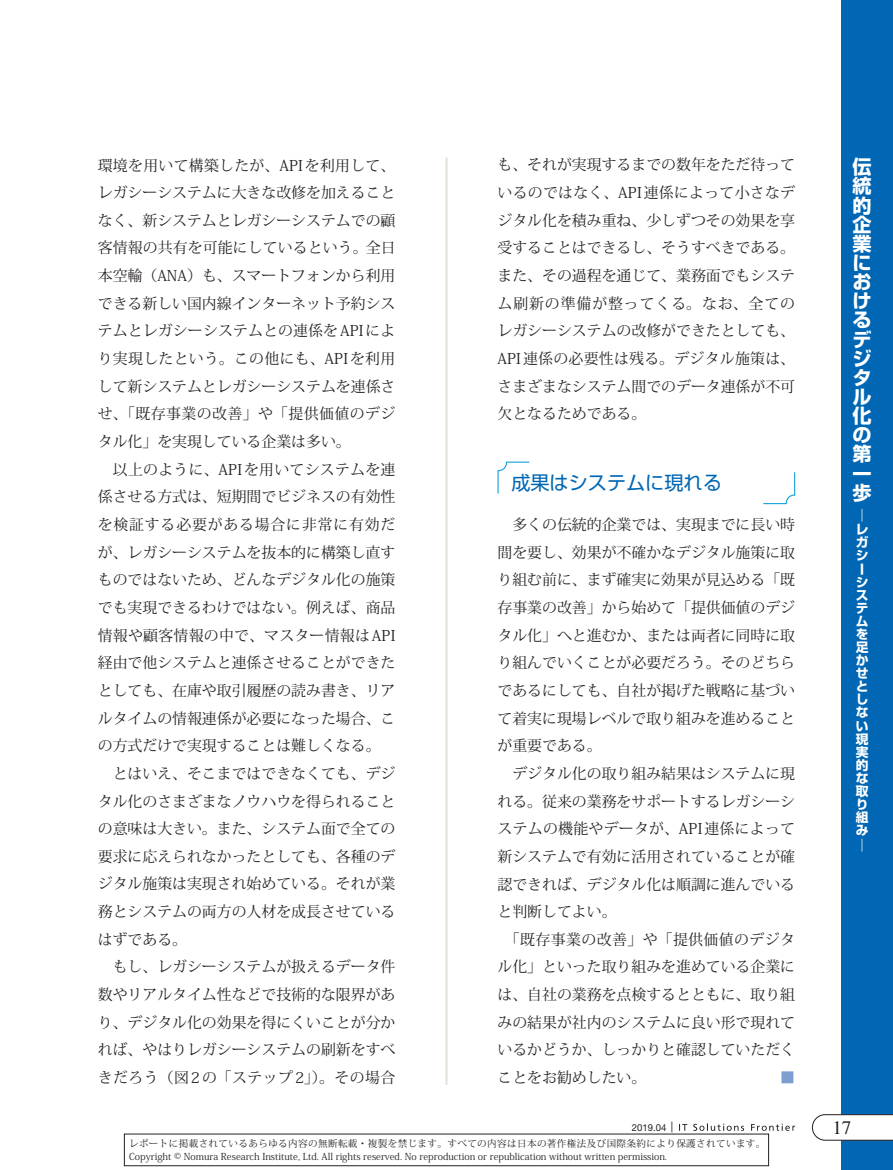
<style>
.page{position:relative;width:893px;height:1170px;background:#fff}
.page>*{position:absolute;margin:0;border:0;box-sizing:border-box;transform-origin:0 0}
.t1{font:700 19.2px/19.2px "Shin Go Pro";color:#fff;text-align:justify}
.t2{font:19.2px "Shin Go Pro";color:#0166b3}
.t3{font:19.2px "Times LT Std";color:#231f20}
.t4{font:14.85px/27.6px "Koz Min Std";color:#231f20}
.t5{font:14.85px "Koz Min Std";color:#7e9ed2}
.t6{font:700 12.75px/13px "Shin Go Pro";color:#fff}
.t7{font:700 12.75px/14.4px "Shin Go Pro";color:#fff;scale:1.25 1}
.t8{font:9.6px/12.8px "Koz Min Pro";color:#231f20}
.t9{font:9.6px "Helvetica Neue LT Std";color:#231f20}
.s1{font-size:10.65px}
</style>
<div class="page">
<div style="left:842px;top:0;width:51px;height:1169px;background:#0166b3"></div>
<svg style="left:812px;top:1114px;width:81px;height:26px"></svg>
<svg style="left:679px;top:1124px;width:8px;height:6px"></svg>
<svg style="left:693px;top:1123px;width:51px;height:7px"></svg>
<svg style="left:751px;top:1123px;width:44px;height:7px"></svg>
<hr style="left:445px;top:157px;width:3px;height:927px;background:#e3e1d9">
<svg style="left:763px;top:472px;width:33px;height:32px"></svg>
<svg style="left:497px;top:461px;width:33px;height:33px"></svg>
<p class="t4" style="left:98px;top:151px;width:299px">環境を用いて構築したが、APIを利用して、レガシーシステムに大きな改修を加えることなく、新システムとレガシーシステムでの顧客情報の共有を可能にしているという。全日本空輸（ANA）も、スマートフォンから利用できる新しい国内線インターネット予約システムとレガシーシステムとの連係をAPIにより実現したという。この他にも、APIを利用して新システムとレガシーシステムを連係させ、「既存事業の改善」や「提供価値のデジタル化」を実現している企業は多い。<br>　以上のように、APIを用いてシステムを連係させる方式は、短期間でビジネスの有効性を検証する必要がある場合に非常に有効だが、レガシーシステムを抜本的に構築し直すものではないため、どんなデジタル化の施策でも実現できるわけではない。例えば、商品情報や顧客情報の中で、マスター情報はAPI経由で他システムと連係させることができたとしても、在庫や取引履歴の読み書き、リアルタイムの情報連係が必要になった場合、この方式だけで実現することは難しくなる。　とはいえ、そこまではできなくても、デジタル化のさまざまなノウハウを得られることの意味は大きい。また、システム面で全ての要求に応えられなかったとしても、各種のデジタル施策は実現され始めている。それが業務とシステムの両方の人材を成長させているはずである。<br>　もし、レガシーシステムが扱えるデータ件数やリアルタイム性などで技術的な限界があり、デジタル化の効果を得にくいことが分かれば、やはりレガシーシステムの刷新をすべきだろう（図2の「ステップ2」）。その場合</p>
<p class="t4" style="left:497px;top:151px;width:299px;text-align:justify">も、それが実現するまでの数年をただ待っているのではなく、API連係によって小さなデジタル化を積み重ね、少しずつその効果を享受することはできるし、そうすべきである。また、その過程を通じて、業務面でもシステム刷新の準備が整ってくる。なお、全てのレガシーシステムの改修ができたとしても、API連係の必要性は残る。デジタル施策は、さまざまなシステム間でのデータ連係が不可欠となるためである。</p>
<p class="t2" style="left:511px;top:467px;width:212px">成果はシステムに現れる</p>
<p class="t4" style="left:497px;top:511px;width:299px">　多くの伝統的企業では、実現までに長い時間を要し、効果が不確かなデジタル施策に取り組む前に、まず確実に効果が見込める「既存事業の改善」から始めて「提供価値のデジタル化」へと進むか、または両者に同時に取り組んでいくことが必要だろう。そのどちらであるにしても、自社が掲げた戦略に基づいて着実に現場レベルで取り組みを進めることが重要である。<br>　デジタル化の取り組み結果はシステムに現れる。従来の業務をサポートするレガシーシステムの機能やデータが、API連係によって新システムで有効に活用されていることが確認できれば、デジタル化は順調に進んでいると判断してよい。<br>　「既存事業の改善」や「提供価値のデジタル化」といった取り組みを進めている企業には、自社の業務を点検するとともに、取り組みの結果が社内のシステムに良い形で現れているかどうか、しっかりと確認していただくことをお勧めしたい。</p>
<p class="t5" style="left:780px;top:1068px;width:16px">■</p>
<p class="t1" style="left:853px;top:155px;width:20px">伝統的企業におけるデジタル化の第一歩</p>
<p class="t7" style="left:854px;top:506px;width:13px">│レ</p>
<p class="t6" style="left:856px;top:534px;width:14px">ガシーシステムを足かせとしない現実的な取り組み</p>
<p class="t7" style="left:854px;top:836px;width:8px">│</p>
<p class="t9" style="left:632px;top:1121px;width:43px">2019.04 <span class="s1">|</span></p>
<p class="t3" style="left:832px;top:1116px;width:21px">17</p>
<p class="t8" style="left:129px;top:1136px;width:638px">レポートに掲載されているあらゆる内容の無断転載・複製を禁じます。すべての内容は日本の著作権法及び国際条約により保護されています。<br>Copyright © Nomura Research Institute, Ltd. All rights reserved. No reproduction or republication without written permission.</p>
</div>
